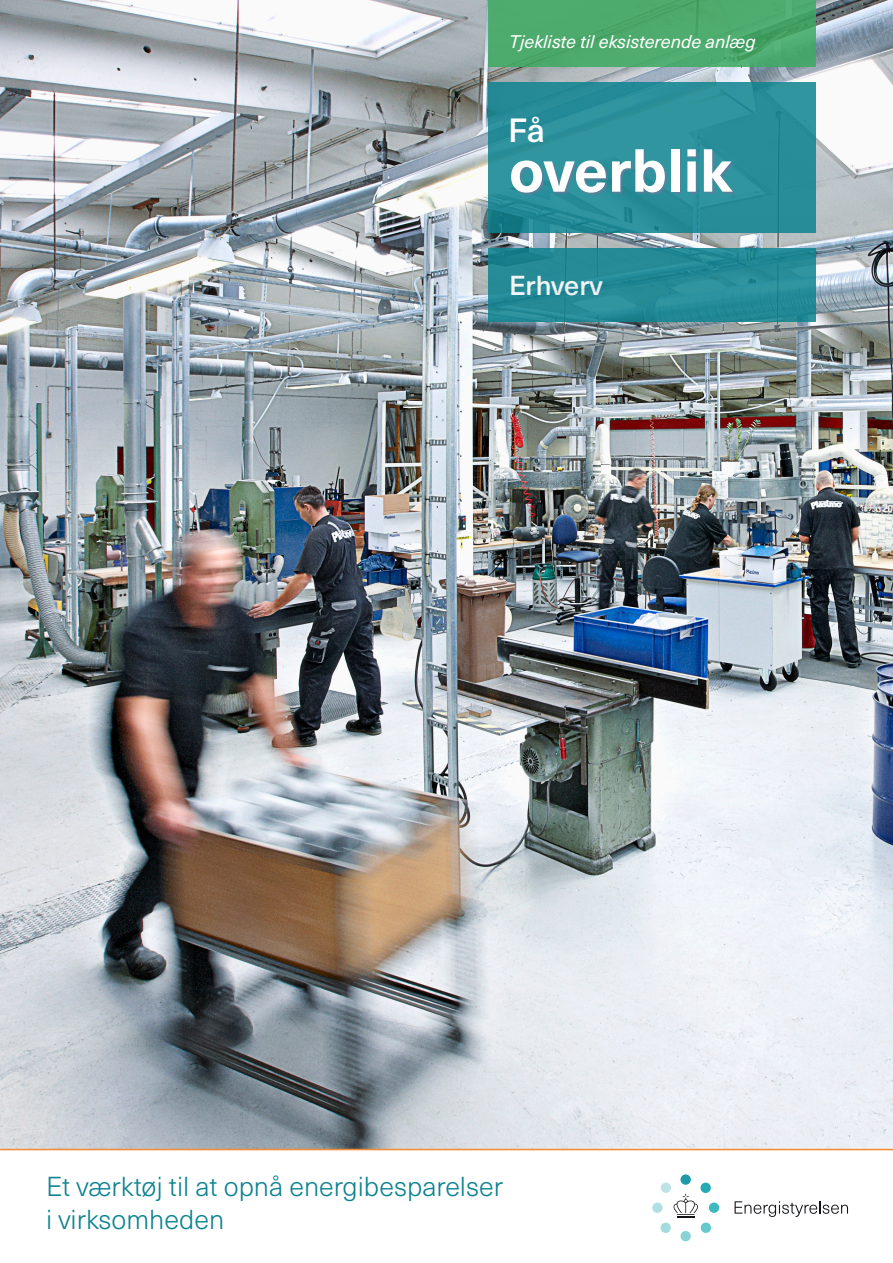
<style>
.page{position:relative;width:893px;height:1263px;background:#fff}
.page>*{position:absolute;margin:0;border:0;box-sizing:border-box;transform-origin:0 0}
.t1{font:700 59.55px "Neue Haas Unica Pro";color:#fff}
.t2{font:500 33px "Neue Haas Unica Pro";color:#fff}
.t3{font:300 27px "Neue Haas Unica Pro";color:#0d8390}
.t4{font:500 27px "Neue Haas Unica Pro";color:#fff}
.t5{font:italic 18px "Neue Haas Unica Pro";color:#fff}
</style>
<div class="page">
<img style="left:0;top:0;width:893px;height:1149px">
<div style="left:488px;top:82px;width:328px;height:150px;background:#288d99"></div>
<div style="left:488px;top:0;width:328px;height:67px;background:#4eab6e"></div>
<div style="left:488px;top:248px;width:328px;height:74px;background:#258b96"></div>
<div style="left:513px;top:151px;width:222px;height:44px;background:#627c9d;opacity:.75"></div>
<hr style="left:0;top:1149px;width:893px;height:1px;background:#f58b2e">
<div style="left:680px;top:1174px;width:11px;height:11px;background:#1d9aa7;border-radius:50%"></div>
<div style="left:680px;top:1231px;width:11px;height:10px;background:#89d3d7;border-radius:50%"></div>
<div style="left:709px;top:1202px;width:10px;height:11px;background:#3eb9c0;border-radius:50%"></div>
<div style="left:652px;top:1202px;width:11px;height:11px;background:#b0dfe3;border-radius:50%"></div>
<svg style="left:660px;top:1182px;width:52px;height:51px"></svg>
<svg style="left:735px;top:1201px;width:113px;height:16px"></svg>
<p class="t5" style="left:509px;top:31px;width:248px">Tjekliste til eksisterende anlæg</p>
<p class="t2" style="left:508px;top:110px;width:38px">Få</p>
<p class="t1" style="left:509px;top:134px;width:225px">overblik</p>
<p class="t4" style="left:509px;top:269px;width:95px">Erhverv</p>
<p class="t3" style="left:46px;top:1171px;width:459px">Et værktøj til at opnå energibesparelser</p>
<p class="t3" style="left:46px;top:1203px;width:180px">i virksomheden</p>
</div>
